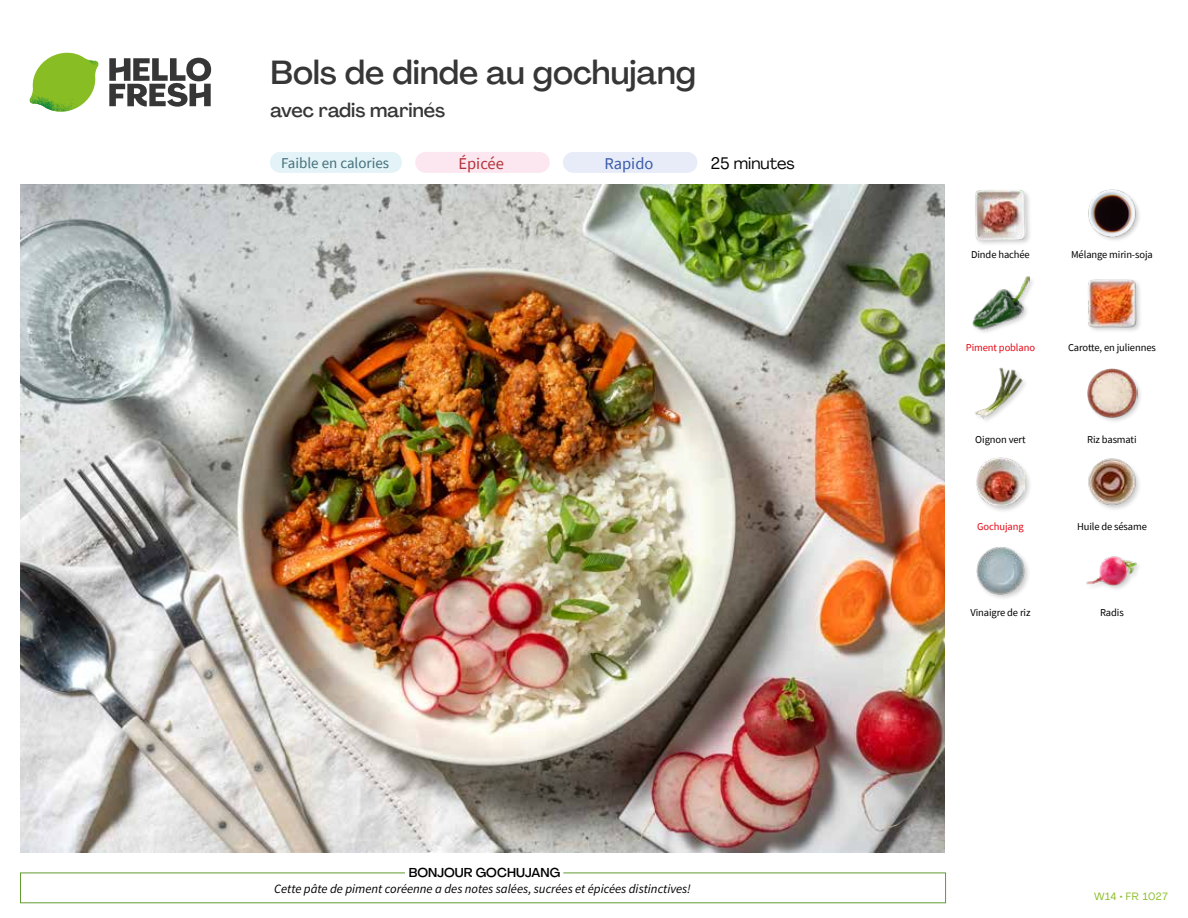
<style>
.page{position:relative;width:1188px;height:918px;background:#fff}
.page>*{position:absolute;margin:0;border:0;box-sizing:border-box;transform-origin:0 0}
.t1{font:500 33px "Agrandir";color:#373636}
.t2{font:500 19.5px "Agrandir";color:#373636}
.t3{font:16.5px "Agrandir";color:#000}
.t4{font:16.5px "Source Sans Pro";color:#3a5ba7}
.t5{font:16.5px "Source Sans Pro";color:#b53138}
.t6{font:15px "Source Sans Pro";color:#43707c}
.t7{font:italic 12.75px "Source Sans Pro";color:#000}
.t8{font:500 12.75px "Agrandir";color:#000}
.t9{font:10.5px "Source Sans Pro";letter-spacing:-.01em;color:#000}
.t10{font:10.5px "Source Sans Pro";letter-spacing:-.01em;color:#e30613}
.t11{font:10.5px "Agrandir";letter-spacing:.05em;color:#89bd24}
</style>
<div class="page">
<svg style="left:109px;top:57px;width:102px;height:50px"></svg>
<svg style="left:34px;top:53px;width:62px;height:40px"></svg>
<img style="left:67px;top:53px;width:32px;height:26px">
<img style="left:33px;top:75px;width:59px;height:11px">
<img style="left:29px;top:79px;width:61px;height:33px">
<img style="left:65px;top:86px;width:27px;height:25px">
<img style="left:21px;top:184px;width:924px;height:668px">
<div style="left:563px;top:152px;width:135px;height:21px;background:#e7ecf8;border-radius:10px"></div>
<div style="left:270px;top:152px;width:132px;height:21px;background:#e4f3f7;border-radius:10px"></div>
<div style="left:415px;top:152px;width:135px;height:21px;background:#fce7f0;border-radius:10px"></div>
<img style="left:1086px;top:556px;width:53px;height:33px">
<img style="left:976px;top:547px;width:53px;height:51px">
<img style="left:1088px;top:458px;width:51px;height:51px">
<div style="left:975px;top:456px;width:57px;height:57px;background:#000;opacity:.2"></div>
<img style="left:976px;top:457px;width:49px;height:49px">
<div style="left:1086px;top:368px;width:57px;height:56px;background:#000;opacity:.2"></div>
<img style="left:1087px;top:368px;width:50px;height:50px">
<img style="left:975px;top:367px;width:50px;height:54px">
<img style="left:1088px;top:279px;width:52px;height:52px">
<div style="left:972px;top:275px;width:63px;height:60px;background:#000;opacity:.2"></div>
<img style="left:972px;top:276px;width:57px;height:56px">
<img style="left:1088px;top:189px;width:51px;height:51px">
<div style="left:974px;top:189px;width:58px;height:58px;background:#000;opacity:.2"></div>
<img style="left:975px;top:190px;width:51px;height:50px">
<h1 class="t1" style="left:271px;top:52px;width:427px">Bols de dinde au gochujang</h1>
<h2 class="t2" style="left:271px;top:98px;width:176px">avec radis marinés</h2>
<h3 class="t6" style="left:281px;top:153px;width:110px">Faible en calories</h3>
<h3 class="t5" style="left:458px;top:153px;width:47px">Épicée</h3>
<h3 class="t3" style="left:711px;top:153px;width:86px">25 minutes</h3>
<h3 class="t4" style="left:604px;top:153px;width:50px">Rapido</h3>
<p class="t8" style="left:409px;top:864px;width:153px">BONJOUR GOCHUJANG</p>
<p class="t7" style="left:274px;top:881px;width:418px">Cette pâte de piment coréenne a des notes salées, sucrées et épicées distinctives!</p>
<p class="t9" style="left:971px;top:248px;width:60px">Dinde hachée</p>
<p class="t9" style="left:1071px;top:248px;width:83px">Mélange mirin-soja</p>
<p class="t10" style="left:966px;top:341px;width:71px">Piment poblano</p>
<p class="t9" style="left:1068px;top:341px;width:89px">Carotte, en juliennes</p>
<p class="t9" style="left:975px;top:432px;width:52px">Oignon vert</p>
<p class="t9" style="left:1087px;top:432px;width:51px">Riz basmati</p>
<p class="t10" style="left:977px;top:520px;width:48px">Gochujang</p>
<p class="t9" style="left:1077px;top:520px;width:71px">Huile de sésame</p>
<p class="t9" style="left:970px;top:606px;width:62px">Vinaigre de riz</p>
<p class="t9" style="left:1100px;top:606px;width:25px">Radis</p>
<p class="t11" style="left:1094px;top:890px;width:75px">W14 • FR 1027</p>
</div>
